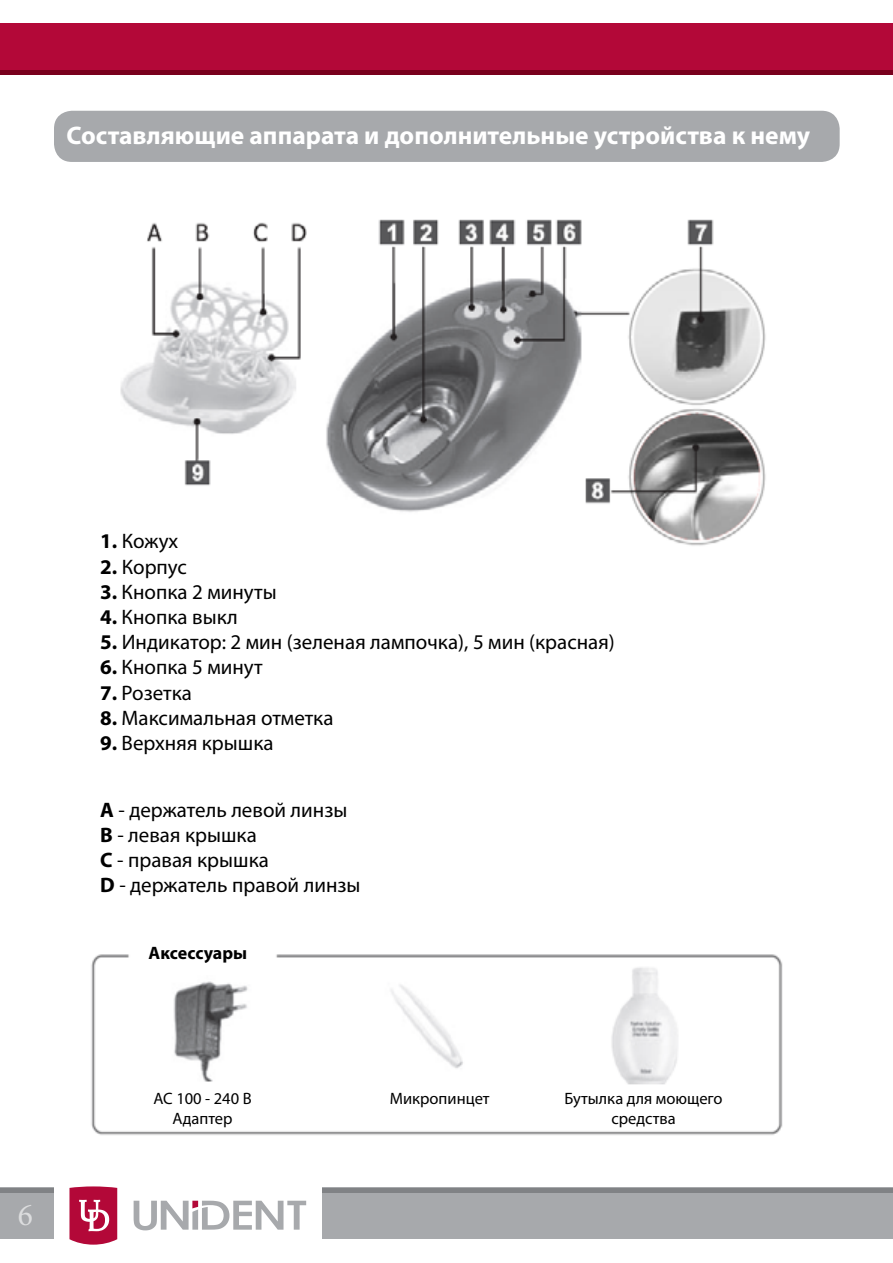
<style>
.page{position:relative;width:893px;height:1263px;background:#fff}
.page>*{position:absolute;margin:0;border:0;box-sizing:border-box;transform-origin:0 0}
.t1{font:31.5px "Minion Pro";color:#dcddde}
.t2{font:700 25.5px "Myriad Pro";color:#fff}
.t3{font:21px/25.2px "Myriad Pro";color:#000}
.t4{font:700 18px "Myriad Pro";color:#000}
.t5{font:16.5px/19.8px "Myriad Pro";color:#000;text-align:center}
.s1{font-weight:700}
</style>
<div class="page">
<div style="left:0;top:24px;width:893px;height:51px;background:#b30838"></div>
<div style="left:322px;top:1188px;width:571px;height:51px;background:#a7a9ac"></div>
<svg style="left:134px;top:1201px;width:172px;height:29px"></svg>
<svg style="left:69px;top:1186px;width:48px;height:58px;background:#c0345b"></svg>
<div style="left:0;top:1188px;width:53px;height:51px;background:#a7a9ac"></div>
<hr style="left:0;top:1188px;width:53px;height:4px;background:#808285">
<hr style="left:322px;top:1188px;width:571px;height:4px;background:#808285">
<hr style="left:0;top:71px;width:893px;height:4px;background:#79001d">
<div style="left:54px;top:111px;width:786px;height:51px;background:#a7a9ac;border-radius:18px"></div>
<img style="left:120px;top:219px;width:646px;height:327px">
<img style="left:91px;top:954px;width:692px;height:181px">
<div style="left:132px;top:929px;width:133px;height:46px;background:#fff"></div>
<div style="left:140px;top:1083px;width:134px;height:45px;background:#fff"></div>
<div style="left:359px;top:1083px;width:133px;height:45px;background:#fff"></div>
<div style="left:555px;top:1094px;width:196px;height:34px;background:#fff"></div>
<p class="t2" style="left:67px;top:119px;width:745px">Составляющие аппарата и дополнительные устройства к нему</p>
<h1 class="t1" style="left:18px;top:1194px;width:17px">6</h1>
<p class="t3" style="left:100px;top:528px;width:80px"><span class="s1">1.</span> Кожух</p>
<p class="t3" style="left:100px;top:554px;width:88px"><span class="s1">2.</span> Корпус</p>
<p class="t3" style="left:100px;top:579px;width:178px"><span class="s1">3.</span> Кнопка 2 минуты</p>
<p class="t3" style="left:100px;top:604px;width:139px"><span class="s1">4.</span> Кнопка выкл</p>
<p class="t3" style="left:100px;top:629px;width:516px"><span class="s1">5.</span> Индикатор: 2 мин (зеленая лампочка), 5 мин (красная)</p>
<p class="t3" style="left:100px;top:654px;width:164px"><span class="s1">6.</span> Кнопка 5 минут</p>
<p class="t3" style="left:100px;top:680px;width:93px"><span class="s1">7.</span> Розетка</p>
<p class="t3" style="left:100px;top:705px;width:235px"><span class="s1">8.</span> Максимальная отметка</p>
<p class="t3" style="left:100px;top:730px;width:175px"><span class="s1">9.</span> Верхняя крышка</p>
<p class="t3" style="left:100px;top:797px;width:262px"><span class="s1">А</span> - держатель левой линзы<br><span class="s1">В</span> - левая крышка<br><span class="s1">С</span> - правая крышка<br><span class="s1">D</span> - держатель правой линзы</p>
<p class="t4" style="left:149px;top:941px;width:100px">Аксессуары</p>
<p class="t5" style="left:153px;top:1088px;width:100px">АС 100 - 240 В<br>Адаптер</p>
<p class="t5" style="left:390px;top:1088px;width:101px">Микропинцет</p>
<p class="t5" style="left:564px;top:1088px;width:160px">Бутылка для моющего средства</p>
</div>
